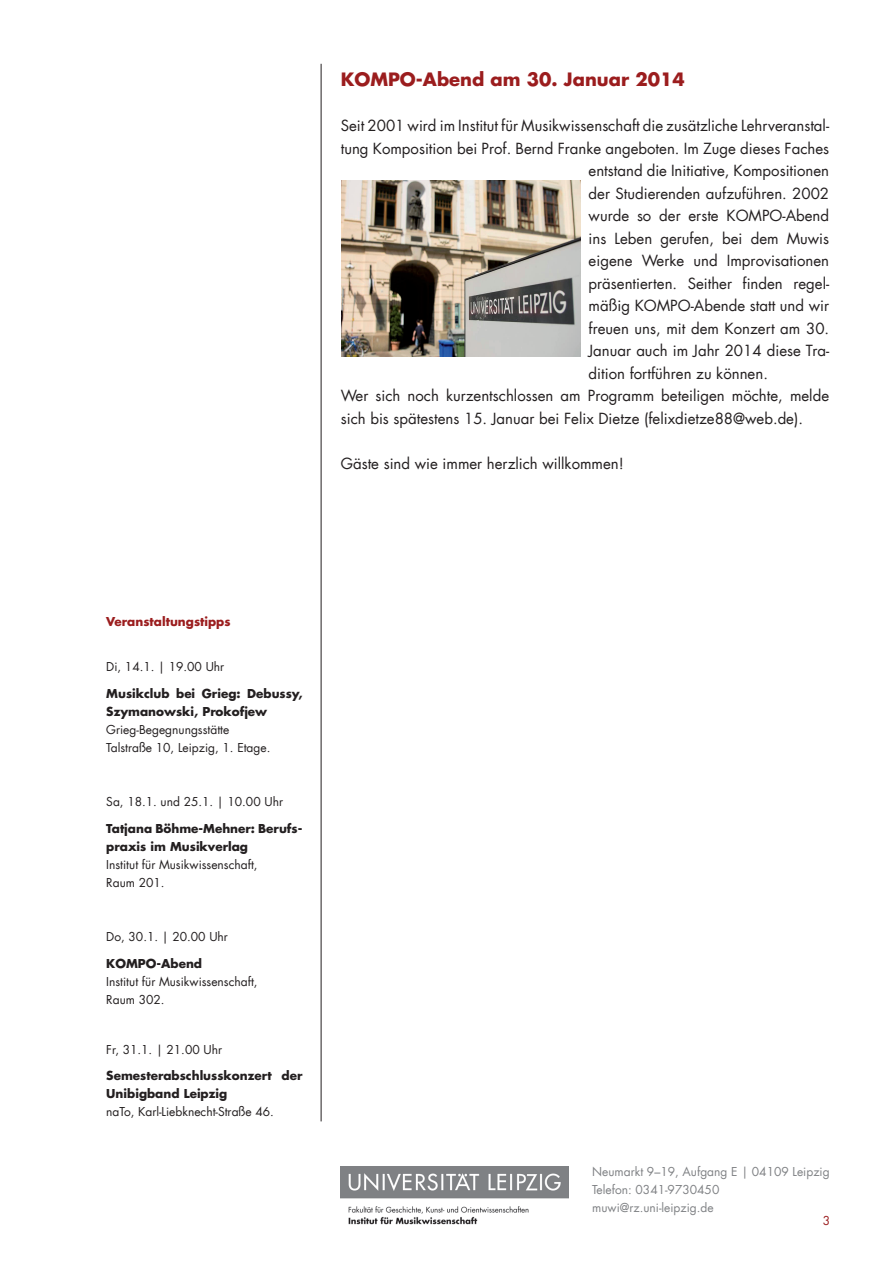
<style>
.page{position:relative;width:893px;height:1263px;background:#fff}
.page>*{position:absolute;margin:0;border:0;box-sizing:border-box;transform-origin:0 0}
.t1{font:700 18px "Futura";color:#9b1d1e}
.t2{font:15px "Futura";color:#231f20}
.t3{font:12px/18px "Futura";color:#231f20}
.t4{font:700 12px/18px "Futura";color:#231f20}
.t5{font:12px/18px "Futura";color:#808285}
.t6{font:700 12px "Futura";color:#9b1d1e}
.t7{font:12px "Futura";color:#9b1d1e}
</style>
<div class="page">
<hr style="left:321px;top:64px;width:1px;height:1057px;background:#231f20">
<img style="left:341px;top:1166px;width:227px;height:59px">
<img style="left:342px;top:180px;width:238px;height:177px">
<p class="t1" style="left:341px;top:68px;width:346px">KOMPO-Abend am 30. Januar 2014</p>
<p class="t2" style="left:341px;top:116px;width:490px">Seit 2001 wird im Institut für Musikwissenschaft die zusätzliche Lehrveranstal-</p>
<p class="t2" style="left:341px;top:139px;width:490px">tung Komposition bei Prof. Bernd Franke angeboten. Im Zuge dieses Faches</p>
<p class="t2" style="left:589px;top:161px;width:242px">entstand die Initiative, Kompositionen</p>
<p class="t2" style="left:589px;top:184px;width:242px">der Studierenden aufzuführen. 2002</p>
<p class="t2" style="left:589px;top:206px;width:242px">wurde so der erste KOMPO-Abend</p>
<p class="t2" style="left:589px;top:229px;width:242px">ins Leben gerufen, bei dem Muwis</p>
<p class="t2" style="left:589px;top:251px;width:242px">eigene Werke und Improvisationen</p>
<p class="t2" style="left:589px;top:274px;width:242px">präsentierten. Seither finden regel-</p>
<p class="t2" style="left:589px;top:296px;width:242px">mäßig KOMPO-Abende statt und wir</p>
<p class="t2" style="left:589px;top:319px;width:242px">freuen uns, mit dem Konzert am 30.</p>
<p class="t2" style="left:589px;top:341px;width:242px">Januar auch im Jahr 2014 diese Tra-</p>
<p class="t2" style="left:589px;top:364px;width:181px">dition fortführen zu können.</p>
<p class="t2" style="left:341px;top:386px;width:490px">Wer sich noch kurzentschlossen am Programm beteiligen möchte, melde</p>
<p class="t2" style="left:341px;top:409px;width:464px">sich bis spätestens 15. Januar bei Felix Dietze (felixdietze88@web.de).</p>
<p class="t2" style="left:341px;top:454px;width:285px">Gäste sind wie immer herzlich willkommen!</p>
<p class="t6" style="left:106px;top:614px;width:126px">Veranstaltungstipps</p>
<p class="t3" style="left:106px;top:658px;width:120px">Di, 14.1. | 19.00 Uhr</p>
<p class="t4" style="left:106px;top:684px;width:198px">Musikclub bei Grieg: Debussy,<br>Szymanowski, Prokofjew</p>
<p class="t3" style="left:106px;top:721px;width:166px">Grieg-Begegnungsstätte<br>Talstraße 10, Leipzig, 1. Etage.</p>
<p class="t3" style="left:106px;top:793px;width:178px">Sa, 18.1. und 25.1. | 10.00 Uhr</p>
<p class="t4" style="left:106px;top:819px;width:196px">Tatjana Böhme-Mehner: Beruf-s&shy;praxis im Musikverlag</p>
<p class="t3" style="left:106px;top:856px;width:153px">Institut für Musikwissenschaft,<br>Raum 201.</p>
<p class="t3" style="left:106px;top:928px;width:123px">Do, 30.1. | 20.00 Uhr</p>
<p class="t4" style="left:106px;top:954px;width:97px">KOMPO-Abend</p>
<p class="t3" style="left:106px;top:973px;width:153px">Institut für Musikwissenschaft,<br>Raum 302.</p>
<p class="t3" style="left:106px;top:1041px;width:117px">Fr, 31.1. | 21.00 Uhr</p>
<p class="t4" style="left:106px;top:1067px;width:198px">Semesterabschlusskonzert der<br>Unibigband Leipzig</p>
<p class="t3" style="left:106px;top:1103px;width:169px">naTo, Karl-Liebknecht-Straße 46.</p>
<p class="t5" style="left:592px;top:1163px;width:239px">Neumarkt 9–19, Aufgang E | 04109 Leipzig<br>Telefon: 0341-9730450 muwi@rz.uni-leipzig.de</p>
<p class="t7" style="left:823px;top:1212px;width:9px">3</p>
</div>
